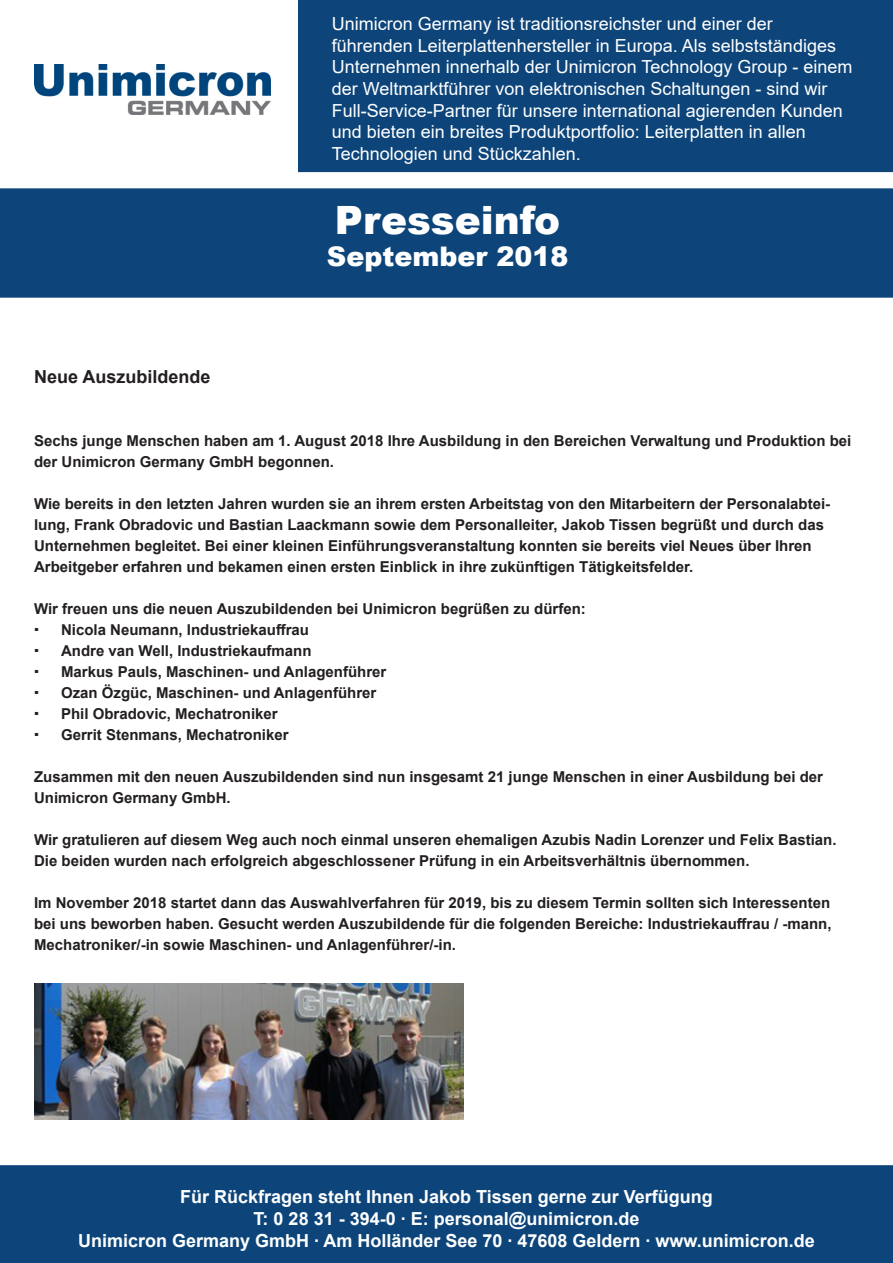
<style>
.page{position:relative;width:893px;height:1263px;background:#fff}
.page>*{position:absolute;margin:0;border:0;box-sizing:border-box;transform-origin:0 0}
.t1{font:900 39px "Arial";color:#fff}
.t2{font:900 27px "Arial";color:#fff}
.t3{font:18px/21.6px "Arial";color:#fff}
.t4{font:700 18px "Arial";color:#fff}
.t5{font:700 18px "Arial";color:#231f20}
.t6{font:700 15px/21px "Arial";color:#231f20}
.t7{font:900 15px "Arial";color:#231f20}
</style>
<div class="page">
<div style="left:298px;top:0;width:595px;height:179px;background:#0d457a"></div>
<div style="left:0;top:188px;width:893px;height:110px;background:#0d457a"></div>
<img style="left:34px;top:65px;width:236px;height:49px">
<div style="left:0;top:1165px;width:893px;height:98px;background:#0d457a"></div>
<div style="left:0;top:172px;width:893px;height:15px;background:#fff"></div>
<img style="left:34px;top:984px;width:429px;height:135px">
<p class="t3" style="left:332px;top:13px;width:522px">Unimicron Germany ist traditionsreichster und einer der führenden Leiterplattenhersteller in Europa. Als selbstständiges Unternehmen innerhalb der Unimicron Technology Group - einem der Weltmarktführer von elektronischen Schaltungen - sind wir Full-Service-Partner für unsere international agierenden Kunden und bieten ein breites Produktportfolio: Leiterplatten in allen Technologien und Stückzahlen.</p>
<p class="t5" style="left:34px;top:364px;width:178px">Neue Auszubildende</p>
<p class="t1" style="left:335px;top:191px;width:227px">Presseinfo</p>
<p class="t2" style="left:327px;top:237px;width:243px">September 2018</p>
<p class="t6" style="left:34px;top:430px;width:819px">Sechs junge Menschen haben am 1. August 2018 Ihre Ausbildung in den Bereichen Verwaltung und Produktion bei der Unimicron Germany GmbH begonnen.</p>
<p class="t6" style="left:34px;top:493px;width:798px">Wie bereits in den letzten Jahren wurden sie an ihrem ersten Arbeitstag von den Mitarbeitern der Personalabtei&shy;lung, Frank Obradovic und Bastian Laackmann sowie dem Personalleiter, Jakob Tissen begrüßt und durch das Unternehmen begleitet. Bei einer kleinen Einführungsveranstaltung konnten sie bereits viel Neues über Ihren Arbeitgeber erfahren und bekamen einen ersten Einblick in ihre zukünftigen Tätigkeitsfelder.</p>
<p class="t6" style="left:34px;top:598px;width:553px">Wir freuen uns die neuen Auszubildenden bei Unimicron begrüßen zu dürfen:</p>
<p class="t7" style="left:34px;top:619px;width:6px">∙</p>
<p class="t6" style="left:61px;top:619px;width:250px">Nicola Neumann, Industriekauffrau</p>
<p class="t7" style="left:34px;top:640px;width:6px">∙</p>
<p class="t6" style="left:61px;top:640px;width:252px">Andre van Well, Industriekaufmann</p>
<p class="t7" style="left:34px;top:661px;width:6px">∙</p>
<p class="t6" style="left:61px;top:661px;width:327px">Markus Pauls, Maschinen- und Anlagenführer</p>
<p class="t7" style="left:34px;top:682px;width:6px">∙</p>
<p class="t6" style="left:61px;top:682px;width:317px">Ozan Özgüc, Maschinen- und Anlagenführer</p>
<p class="t7" style="left:34px;top:703px;width:6px">∙</p>
<p class="t6" style="left:61px;top:703px;width:218px">Phil Obradovic, Mechatroniker</p>
<p class="t7" style="left:34px;top:724px;width:6px">∙</p>
<p class="t6" style="left:61px;top:724px;width:229px">Gerrit Stenmans, Mechatroniker</p>
<p class="t6" style="left:34px;top:766px;width:791px">Zusammen mit den neuen Auszubildenden sind nun insgesamt 21 junge Menschen in einer Ausbildung bei der<br>Unimicron Germany GmbH.</p>
<p class="t6" style="left:34px;top:829px;width:804px">Wir gratulieren auf diesem Weg auch noch einmal unseren ehemaligen Azubis Nadin Lorenzer und Felix Bastian.<br>Die beiden wurden nach erfolgreich abgeschlossener Prüfung in ein Arbeitsverhältnis übernommen.</p>
<p class="t6" style="left:34px;top:892px;width:799px;text-align:justify">Im November 2018 startet dann das Auswahlverfahren für 2019, bis zu diesem Termin sollten sich Interessenten bei uns beworben haben. Gesucht werden Auszubildende für die folgenden Bereiche: Industriekauffrau / -mann, Mechatroniker/-in sowie Maschinen- und Anlagenführer/-in.</p>
<p class="t4" style="left:180px;top:1184px;width:534px">Für Rückfragen steht Ihnen Jakob Tissen gerne zur Verfügung</p>
<p class="t4" style="left:254px;top:1206px;width:387px">T: 0 28 31 - 394-0 ∙ E: personal@unimicron.de</p>
<p class="t4" style="left:78px;top:1227px;width:738px">Unimicron Germany GmbH ∙ Am Holländer See 70 ∙ 47608 Geldern ∙ www.unimicron.de</p>
</div>
